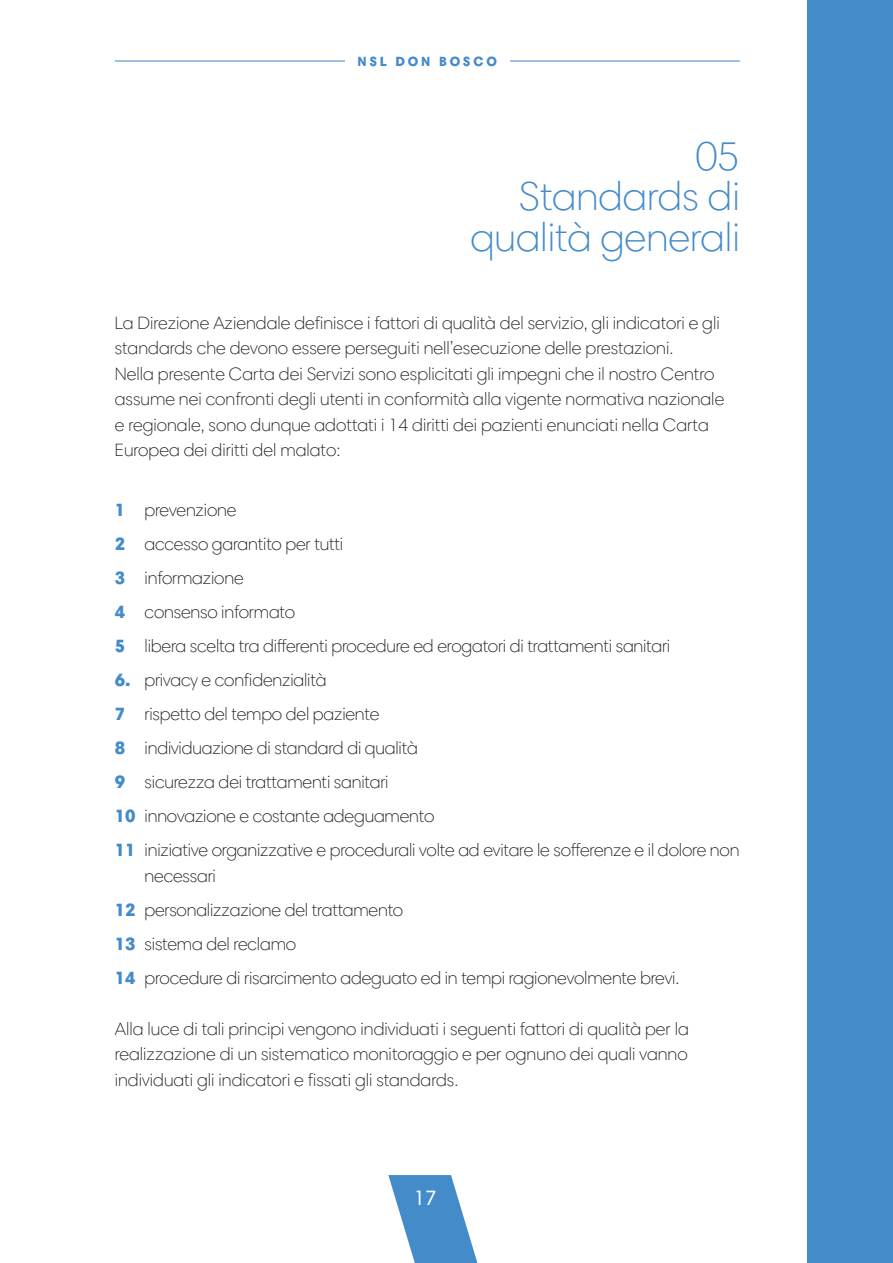
<style>
.page{position:relative;width:893px;height:1263px;background:#fff}
.page>*{position:absolute;margin:0;border:0;box-sizing:border-box;transform-origin:0 0}
.t1{font:300 40.5px/40.5px "Harmonia Sans W1 G";color:#448bca;text-align:right}
.t2{font:21px "Harmonia Sans W1 G";color:#fff}
.t3{font:300 18px/34px "Harmonia Sans W1 G";letter-spacing:-.01em;color:#231f20}
.t4{font:900 13.5px "Harmonia Sans W1 G";letter-spacing:.2em;color:#448bca}
.s1{font-weight:900;color:#448bca}
</style>
<div class="page">
<div style="left:808px;top:0;width:85px;height:1263px;background:#448bca"></div>
<svg style="left:388px;top:1175px;width:90px;height:88px"></svg>
<hr style="left:115px;top:60px;width:625px;height:2px;background:#448bca">
<div style="left:345px;top:50px;width:164px;height:21px;background:#fff"></div>
<p class="t4" style="left:358px;top:52px;width:141px">NSL DON BOSCO</p>
<h1 class="t1" style="left:470px;top:136px;width:271px">05<br>Standards di qualità generali</h1>
<p class="t3" style="left:115px;top:310px;width:611px;line-height:25.5px">La Direzione Aziendale definisce i fattori di qualità del servizio, gli indicatori e gli standards che devono essere perseguiti nell’esecuzione delle prestazioni.<br>Nella presente Carta dei Servizi sono esplicitati gli impegni che il nostro Centro assume nei confronti degli utenti in conformità alla vigente normativa nazionale e regionale, sono dunque adottati i 14 diritti dei pazienti enunciati nella Carta Europea dei diritti del malato:</p>
<p class="t3" style="left:115px;top:493px;width:557px"><span class="s1">1</span> prevenzione<br><span class="s1">2</span> accesso garantito per tutti<br><span class="s1">3</span> informazione<br><span class="s1">4</span> consenso informato<br><span class="s1">5</span> libera scelta tra differenti procedure ed erogatori di trattamenti sanitari</p>
<p class="t3" style="left:115px;top:663px;width:626px"><span class="s1">6.</span> privacy e confidenzialità<br><span class="s1">7</span> rispetto del tempo del paziente<br><span class="s1">8</span> individuazione di standard di qualità<br><span class="s1">9</span> sicurezza dei trattamenti sanitari<br><span class="s1">10</span> innovazione e costante adeguamento<br><span class="s1">11</span> iniziative organizzative e procedurali volte ad evitare le sofferenze e il dolore non</p>
<p class="t3" style="left:115px;top:858px;width:566px;text-indent:30px">necessari<br><span class="s1">12</span> personalizzazione del trattamento<br><span class="s1">13</span> sistema del reclamo<br><span class="s1">14</span> procedure di risarcimento adeguato ed in tempi ragionevolmente brevi.</p>
<p class="t3" style="left:115px;top:1016px;width:576px;line-height:25.5px;text-align:justify">Alla luce di tali principi vengono individuati i seguenti fattori di qualità per la realizzazione di un sistematico monitoraggio e per ognuno dei quali vanno individuati gli indicatori e fissati gli standards.</p>
<p class="t2" style="left:414px;top:1185px;width:24px">17</p>
</div>
